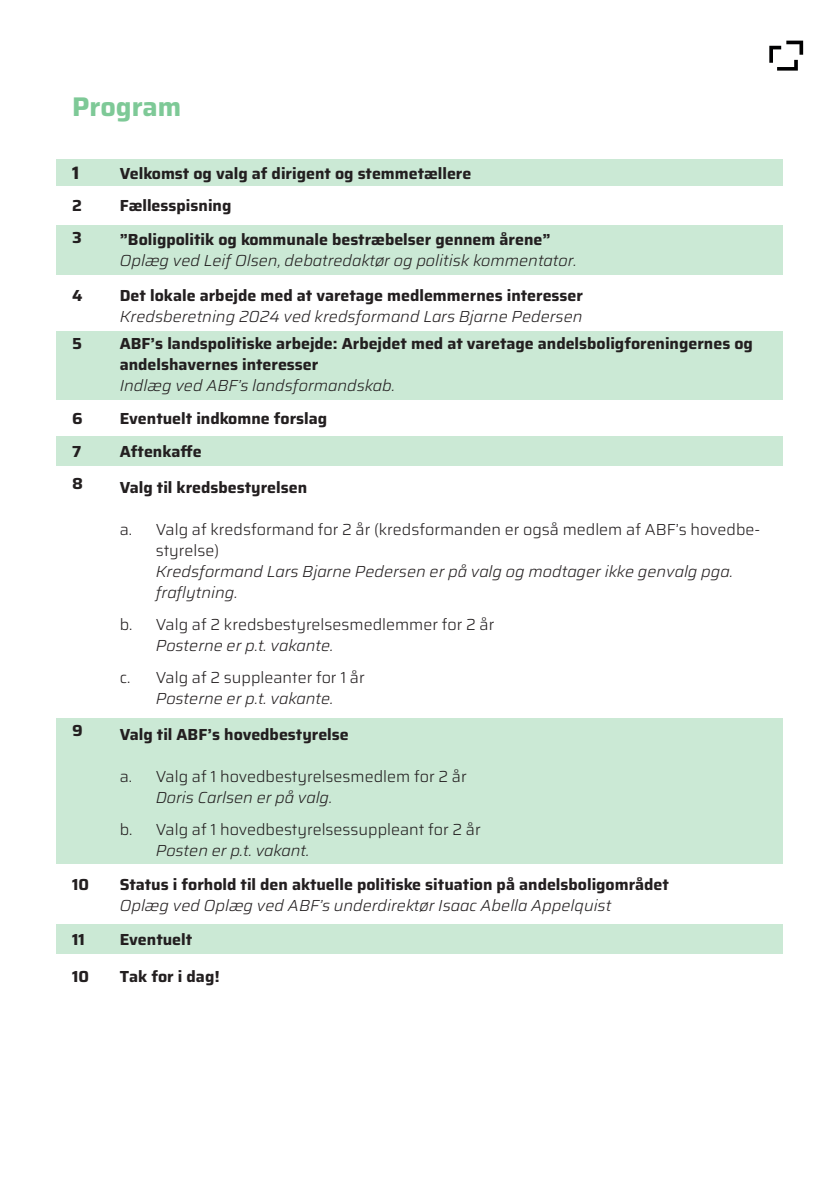
<style>
.page{position:relative;width:840px;height:1191px;background:#fff}
.page>*{position:absolute;margin:0;border:0;box-sizing:border-box;transform-origin:0 0}
.t1{font:700 27px "Saira";color:#7ec997}
.t2{font:700 18px "Saira";color:#231f20}
.t3{font:700 16px/34.8px "Saira";color:#231f20}
.t4{font:italic 300 16px/21px "Saira";color:#231f20}
.t5{font:300 16px/21px "Saira";color:#231f20}
</style>
<div class="page">
<div style="left:57px;top:924px;width:725px;height:30px;background:#cbe9d5"></div>
<svg style="left:769px;top:41px;width:33px;height:30px"></svg>
<div style="left:57px;top:718px;width:725px;height:145px;background:#cbe9d5"></div>
<div style="left:57px;top:436px;width:725px;height:29px;background:#cbe9d5"></div>
<div style="left:57px;top:160px;width:725px;height:26px;background:#cbe9d5"></div>
<div style="left:57px;top:225px;width:725px;height:50px;background:#cbe9d5"></div>
<div style="left:57px;top:331px;width:725px;height:68px;background:#cbe9d5"></div>
<h1 class="t1" style="left:72px;top:85px;width:111px">Program</h1>
<p class="t2" style="left:72px;top:158px;width:9px">1</p>
<p class="t3" style="left:120px;top:156px;width:353px">Velkomst og valg af dirigent og stemmetællere</p>
<p class="t3" style="left:72px;top:187px;width:11px">2</p>
<p class="t3" style="left:120px;top:187px;width:432px">Fællesspisning<br>”Boligpolitik og kommunale bestræbelser gennem årene”</p>
<p class="t4" style="left:120px;top:250px;width:458px">Oplæg ved Leif Olsen, debatredaktør og politisk kommentator.</p>
<p class="t3" style="left:72px;top:219px;width:11px">3</p>
<p class="t3" style="left:72px;top:277px;width:12px">4</p>
<p class="t3" style="left:120px;top:277px;width:464px">Det lokale arbejde med at varetage medlemmernes interesser</p>
<p class="t4" style="left:120px;top:305px;width:464px">Kredsberetning 2024 ved kredsformand Lars Bjarne Pedersen</p>
<p class="t3" style="left:72px;top:325px;width:11px">5</p>
<p class="t3" style="left:120px;top:332px;width:634px;line-height:21px">ABF’s landspolitiske arbejde: Arbejdet med at varetage andelsboligforeningernes og andelshavernes interesser</p>
<p class="t4" style="left:120px;top:374px;width:276px">Indlæg ved ABF’s landsformandskab.</p>
<p class="t3" style="left:72px;top:400px;width:12px">6</p>
<p class="t3" style="left:120px;top:400px;width:209px">Eventuelt indkomne forslag</p>
<p class="t3" style="left:72px;top:433px;width:11px">7</p>
<p class="t3" style="left:120px;top:433px;width:84px">Aftenkaffe</p>
<p class="t3" style="left:72px;top:465px;width:12px">8</p>
<p class="t3" style="left:120px;top:469px;width:189px">Valg til kredsbestyrelsen</p>
<p class="t5" style="left:156px;top:518px;width:605px;text-indent:-36px">a. Valg af kredsformand for 2 år (kredsformanden er også medlem af ABF’s hovedbe&shy;styrelse)</p>
<p class="t4" style="left:156px;top:560px;width:578px">Kredsformand Lars Bjarne Pedersen er på valg og modtager ikke genvalg pga. fraflytning.</p>
<p class="t5" style="left:120px;top:613px;width:376px">b. Valg af 2 kredsbestyrelsesmedlemmer for 2 år</p>
<p class="t4" style="left:156px;top:634px;width:179px">Posterne er p.t. vakante.</p>
<p class="t5" style="left:120px;top:667px;width:246px">c. Valg af 2 suppleanter for 1 år</p>
<p class="t4" style="left:156px;top:688px;width:179px">Posterne er p.t. vakante.</p>
<p class="t3" style="left:72px;top:712px;width:12px">9</p>
<p class="t3" style="left:120px;top:716px;width:230px">Valg til ABF’s hovedbestyrelse</p>
<p class="t5" style="left:120px;top:765px;width:348px">a. Valg af 1 hovedbestyrelsesmedlem for 2 år</p>
<p class="t4" style="left:156px;top:786px;width:178px">Doris Carlsen er på valg.</p>
<p class="t5" style="left:120px;top:818px;width:362px">b. Valg af 1 hovedbestyrelsessuppleant for 2 år</p>
<p class="t4" style="left:156px;top:839px;width:155px">Posten er p.t. vakant.</p>
<p class="t3" style="left:72px;top:866px;width:18px">10</p>
<p class="t3" style="left:120px;top:866px;width:550px">Status i forhold til den aktuelle politiske situation på andelsboligområdet</p>
<p class="t4" style="left:120px;top:894px;width:492px">Oplæg ved Oplæg ved ABF’s underdirektør Isaac Abella Appelquist</p>
<p class="t3" style="left:72px;top:921px;width:14px">11</p>
<p class="t3" style="left:120px;top:921px;width:74px">Eventuelt</p>
<p class="t3" style="left:72px;top:958px;width:18px">10</p>
<p class="t3" style="left:120px;top:958px;width:101px">Tak for i dag!</p>
</div>
